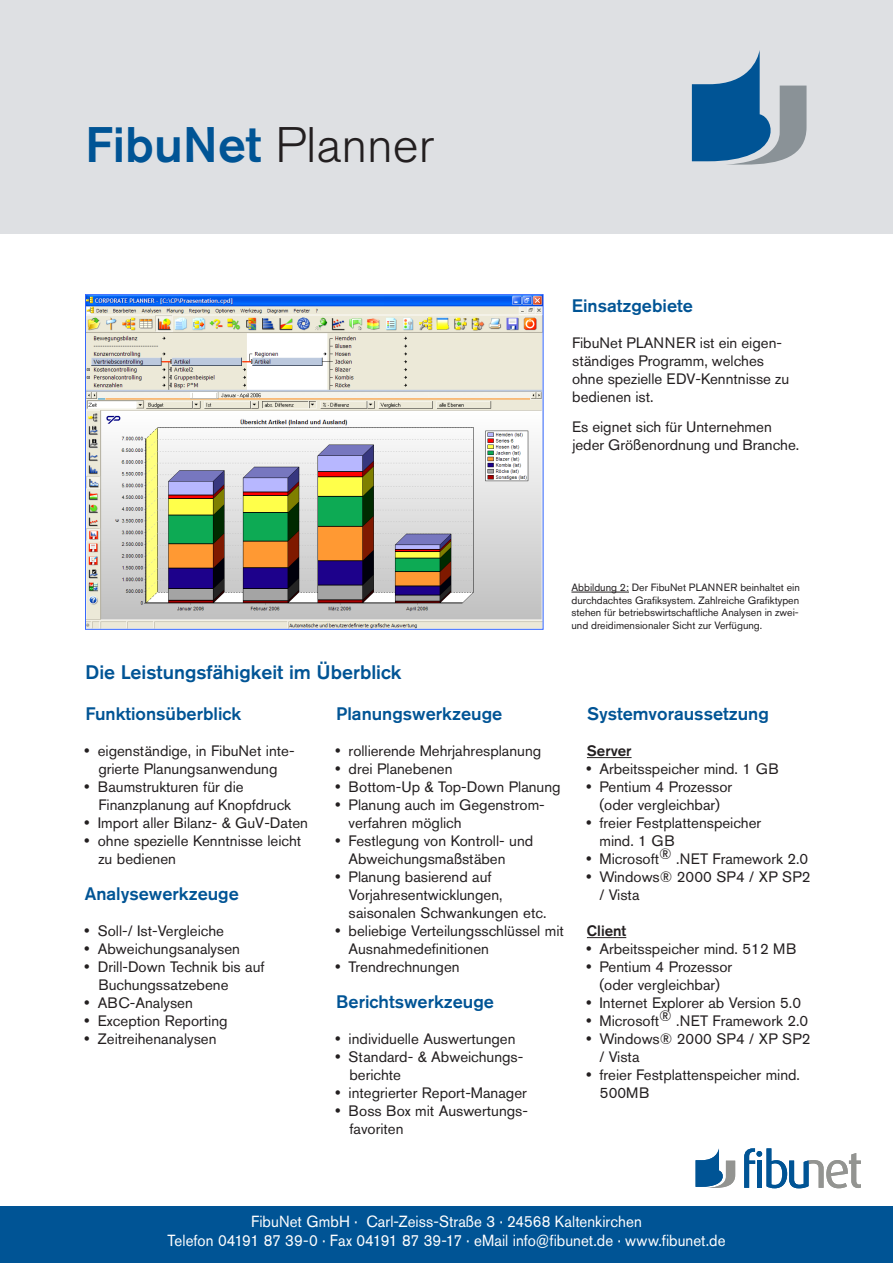
<style>
.page{position:relative;width:893px;height:1263px;background:#fff}
.page>*{position:absolute;margin:0;border:0;box-sizing:border-box;transform-origin:0 0}
.head_light{font:500 49.5px "Akzidenz Grotesk BE";color:#005495}
.t1{font:500 19.5px "Akzidenz Grotesk BE";color:#005495}
.t2{font:500 18px "Akzidenz Grotesk BE";color:#005495}
.t3{font:16.05px/19.2px "Akzidenz Grotesk BE";letter-spacing:.005em;color:#fff;text-align:center;scale:.94 1}
.t4{font:15px/18px "Akzidenz Grotesk BE";color:#231f20}
.t5{font:500 15px "Akzidenz Grotesk BE";color:#231f20}
.t6{font:10.5px/12.6px "Akzidenz Grotesk BE";color:#231f20;text-align:justify}
.s1{font-weight:300;color:#231f20}
</style>
<div class="page">
<div style="left:0;top:1206px;width:893px;height:57px;background:#005495"></div>
<div style="left:0;top:0;width:893px;height:234px;background:#dee0e3"></div>
<svg style="left:692px;top:50px;width:114px;height:115px"></svg>
<svg style="left:744px;top:1148px;width:117px;height:40px"></svg>
<svg style="left:696px;top:1148px;width:39px;height:40px"></svg>
<img style="left:87px;top:296px;width:454px;height:332px">
<div style="left:85px;top:294px;width:458px;height:336px;border:1px solid #36f"></div>
<hr style="left:571px;top:592px;width:58px;height:1px;background:#231f20">
<hr style="left:587px;top:757px;width:45px;height:1px;background:#231f20">
<hr style="left:587px;top:937px;width:39px;height:1px;background:#231f20">
<p class="head_light" style="left:85px;top:114px;width:351px">FibuNet <span class="s1">Planner</span></p>
<p class="t2" style="left:572px;top:294px;width:123px">Einsatzgebiete</p>
<p class="t4" style="left:572px;top:333px;width:219px">FibuNet PLANNER ist ein eigen&shy;ständiges Programm, welches ohne spezielle EDV-Kenntnisse zu bedienen ist.</p>
<p class="t4" style="left:572px;top:417px;width:229px">Es eignet sich für Unternehmen jeder Größenordnung und Branche.</p>
<p class="t6" style="left:571px;top:581px;width:230px">Abbildung 2: Der FibuNet PLANNER beinhaltet ein durchdachtes Grafiksystem. Zahlreiche Grafiktypen stehen für betriebswirtschaftliche Analysen in zwei&shy;und dreidimensionaler Sicht zur Verfügung.</p>
<p class="t1" style="left:86px;top:660px;width:317px">Die Leistungsfähigkeit im Überblick</p>
<p class="t2" style="left:85px;top:703px;width:157px">Funktionsüberblick</p>
<p class="t4" style="left:84px;top:742px;width:212px;text-align:center">• eigenständige, in FibuNet inte&shy;grierte Planungsanwendung</p>
<p class="t4" style="left:98px;top:778px;width:194px;text-indent:-15px">• Baumstrukturen für die<br>Finanzplanung auf Knopfdruck</p>
<p class="t4" style="left:84px;top:814px;width:226px">• Import aller Bilanz- &amp; GuV-Daten</p>
<p class="t4" style="left:98px;top:832px;width:204px;text-indent:-15px">• ohne spezielle Kenntnisse leicht zu bedienen</p>
<p class="t2" style="left:85px;top:883px;width:156px">Analysewerkzeuge</p>
<p class="t4" style="left:84px;top:922px;width:142px">• Soll-/ Ist-Vergleiche</p>
<p class="t4" style="left:84px;top:940px;width:158px">• Abweichungsanalysen</p>
<p class="t4" style="left:98px;top:958px;width:168px;text-indent:-15px">• Drill-Down Technik bis auf<br>Buchungssatzebene</p>
<p class="t4" style="left:84px;top:994px;width:111px">• ABC-Analysen</p>
<p class="t4" style="left:84px;top:1012px;width:145px">• Exception Reporting</p>
<p class="t4" style="left:84px;top:1030px;width:134px">• Zeitreihenanalysen</p>
<p class="t2" style="left:336px;top:703px;width:168px">Planungswerkzeuge</p>
<p class="t4" style="left:334px;top:742px;width:208px">• rollierende Mehrjahresplanung</p>
<p class="t4" style="left:334px;top:760px;width:119px">• drei Planebenen</p>
<p class="t4" style="left:334px;top:778px;width:228px">• Bottom-Up &amp; Top-Down Planung</p>
<p class="t4" style="left:334px;top:796px;width:212px">• Planung auch im Gegenstrom-</p>
<p class="t4" style="left:349px;top:814px;width:114px">verfahren möglich</p>
<p class="t4" style="left:348px;top:832px;width:186px;text-indent:-14px">• Festlegung von Kontroll- und<br>Abweichungsmaßstäben</p>
<p class="t4" style="left:349px;top:868px;width:155px;text-indent:-14px">• Planung basierend auf<br>Vorjahresentwicklungen,</p>
<p class="t4" style="left:349px;top:904px;width:200px">saisonalen Schwankungen etc.</p>
<p class="t4" style="left:348px;top:922px;width:217px;text-indent:-14px">• beliebige Verteilungsschlüssel mit<br>Ausnahmedefinitionen</p>
<p class="t4" style="left:334px;top:958px;width:127px">• Trendrechnungen</p>
<p class="t2" style="left:336px;top:991px;width:159px">Berichtswerkzeuge</p>
<p class="t4" style="left:334px;top:1030px;width:183px">• individuelle Auswertungen</p>
<p class="t4" style="left:349px;top:1048px;width:175px;text-indent:-15px">• Standard- &amp; Abweichungs&shy;berichte</p>
<p class="t4" style="left:334px;top:1084px;width:194px">• integrierter Report-Manager</p>
<p class="t4" style="left:349px;top:1102px;width:180px;text-indent:-15px">• Boss Box mit Auswertungs&shy;favoriten</p>
<p class="t2" style="left:587px;top:703px;width:183px">Systemvoraussetzung</p>
<p class="t5" style="left:587px;top:742px;width:46px">Server</p>
<p class="t4" style="left:585px;top:760px;width:195px">• Arbeitsspeicher mind. 1 GB</p>
<p class="t4" style="left:585px;top:778px;width:148px">• Pentium 4 Prozessor</p>
<p class="t4" style="left:599px;top:796px;width:122px">(oder vergleichbar)</p>
<p class="t4" style="left:585px;top:814px;width:177px">• freier Festplattenspeicher</p>
<p class="t4" style="left:599px;top:832px;width:77px">mind. 1 GB</p>
<p class="t4" style="left:585px;top:850px;width:224px">• Microsoft® .NET Framework 2.0</p>
<p class="t4" style="left:599px;top:868px;width:213px;text-indent:-14px">• Windows® 2000 SP4 / XP SP2 / Vista</p>
<p class="t5" style="left:587px;top:922px;width:41px">Client</p>
<p class="t4" style="left:585px;top:940px;width:212px">• Arbeitsspeicher mind. 512 MB</p>
<p class="t4" style="left:585px;top:958px;width:148px">• Pentium 4 Prozessor</p>
<p class="t4" style="left:599px;top:976px;width:122px">(oder vergleichbar)</p>
<p class="t4" style="left:585px;top:994px;width:217px">• Internet Explorer ab Version 5.0</p>
<p class="t4" style="left:585px;top:1012px;width:224px">• Microsoft® .NET Framework 2.0</p>
<p class="t4" style="left:599px;top:1030px;width:213px;text-indent:-14px">• Windows® 2000 SP4 / XP SP2 / Vista</p>
<p class="t4" style="left:600px;top:1066px;width:202px;text-indent:-15px">• freier Festplattenspeicher mind.<br>500MB</p>
<p class="t3" style="left:167px;top:1212px;width:595px">FibuNet GmbH · Carl-Zeiss-Straße 3 · 24568 Kaltenkirchen<br>Telefon 04191 87 39-0 · Fax 04191 87 39-17 · eMail info@fibunet.de · www.fibunet.de</p>
</div>
